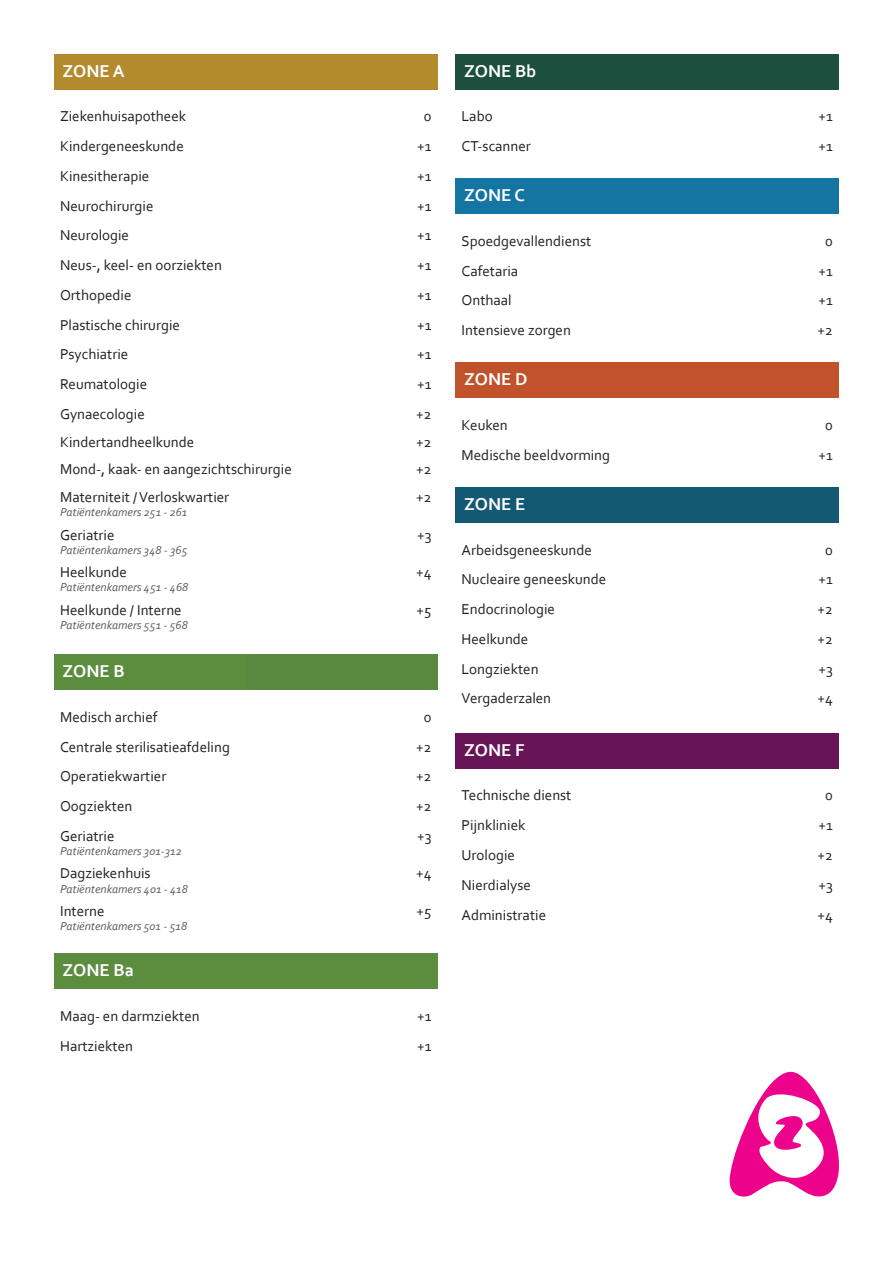
<style>
.page{position:relative;width:893px;height:1263px;background:#fff}
.page>*{position:absolute;margin:0;border:0;box-sizing:border-box;transform-origin:0 0}
.t1{font:700 18px "Corbel";color:#fff}
.t2{font:15px "Corbel";color:#231f20}
.t3{font:italic 12px "Corbel";color:#595e5e}
</style>
<div class="page">
<div style="left:54px;top:54px;width:383px;height:35px;background:#b48a2f"></div>
<div style="left:54px;top:654px;width:192px;height:36px;background:#5c8d3f"></div>
<div style="left:246px;top:654px;width:191px;height:36px;background:#59893e"></div>
<div style="left:54px;top:953px;width:383px;height:36px;background:#5c8d3f"></div>
<div style="left:455px;top:179px;width:384px;height:35px;background:#1474a2"></div>
<div style="left:455px;top:363px;width:384px;height:35px;background:#c0532c"></div>
<div style="left:455px;top:487px;width:384px;height:36px;background:#145973"></div>
<div style="left:455px;top:733px;width:384px;height:35px;background:#681558"></div>
<svg style="left:729px;top:1072px;width:110px;height:125px"></svg>
<div style="left:455px;top:54px;width:384px;height:35px;background:#1d4f3f"></div>
<p class="t1" style="left:63px;top:60px;width:64px">ZONE A</p>
<p class="t2" style="left:60px;top:107px;width:128px">Ziekenhuisapotheek</p>
<p class="t2" style="left:424px;top:107px;width:9px">0</p>
<p class="t2" style="left:60px;top:137px;width:125px">Kindergeneeskunde</p>
<p class="t2" style="left:417px;top:137px;width:16px">+1</p>
<p class="t2" style="left:60px;top:167px;width:91px">Kinesitherapie</p>
<p class="t2" style="left:417px;top:167px;width:16px">+1</p>
<p class="t2" style="left:60px;top:196px;width:95px">Neurochirurgie</p>
<p class="t2" style="left:417px;top:196px;width:16px">+1</p>
<p class="t2" style="left:60px;top:226px;width:71px">Neurologie</p>
<p class="t2" style="left:417px;top:226px;width:16px">+1</p>
<p class="t2" style="left:60px;top:256px;width:163px">Neus-, keel- en oorziekten</p>
<p class="t2" style="left:417px;top:256px;width:16px">+1</p>
<p class="t2" style="left:60px;top:286px;width:73px">Orthopedie</p>
<p class="t2" style="left:417px;top:286px;width:16px">+1</p>
<p class="t2" style="left:60px;top:315px;width:121px">Plastische chirurgie</p>
<p class="t2" style="left:417px;top:315px;width:16px">+1</p>
<p class="t2" style="left:60px;top:345px;width:70px">Psychiatrie</p>
<p class="t2" style="left:417px;top:345px;width:16px">+1</p>
<p class="t2" style="left:60px;top:375px;width:89px">Reumatologie</p>
<p class="t2" style="left:417px;top:375px;width:16px">+1</p>
<p class="t2" style="left:60px;top:405px;width:86px">Gynaecologie</p>
<p class="t2" style="left:416px;top:405px;width:17px">+2</p>
<p class="t2" style="left:60px;top:432px;width:136px">Kindertandheelkunde</p>
<p class="t2" style="left:416px;top:432px;width:17px">+2</p>
<p class="t2" style="left:60px;top:460px;width:233px">Mond-, kaak- en aangezichtschirurgie</p>
<p class="t2" style="left:416px;top:460px;width:17px">+2</p>
<p class="t2" style="left:60px;top:488px;width:171px">Materniteit / Verloskwartier</p>
<p class="t3" style="left:60px;top:505px;width:129px">Patiëntenkamers 251 - 261</p>
<p class="t2" style="left:416px;top:488px;width:17px">+2</p>
<p class="t2" style="left:60px;top:525px;width:56px">Geriatrie</p>
<p class="t3" style="left:60px;top:542px;width:129px">Patiëntenkamers 348 - 365</p>
<p class="t2" style="left:417px;top:525px;width:16px">+3</p>
<p class="t2" style="left:60px;top:563px;width:68px">Heelkunde</p>
<p class="t3" style="left:60px;top:580px;width:130px">Patiëntenkamers 451 - 468</p>
<p class="t2" style="left:416px;top:563px;width:17px">+4</p>
<p class="t2" style="left:60px;top:600px;width:123px">Heelkunde / Interne</p>
<p class="t3" style="left:60px;top:618px;width:129px">Patiëntenkamers 551 - 568</p>
<p class="t2" style="left:417px;top:600px;width:16px">+5</p>
<p class="t1" style="left:63px;top:660px;width:64px">ZONE B</p>
<p class="t2" style="left:60px;top:707px;width:99px">Medisch archief</p>
<p class="t2" style="left:424px;top:707px;width:9px">0</p>
<p class="t2" style="left:60px;top:737px;width:171px">Centrale sterilisatieafdeling</p>
<p class="t2" style="left:416px;top:737px;width:17px">+2</p>
<p class="t2" style="left:60px;top:767px;width:108px">Operatiekwartier</p>
<p class="t2" style="left:416px;top:767px;width:17px">+2</p>
<p class="t2" style="left:60px;top:797px;width:74px">Oogziekten</p>
<p class="t2" style="left:416px;top:797px;width:17px">+2</p>
<p class="t2" style="left:60px;top:826px;width:56px">Geriatrie</p>
<p class="t3" style="left:60px;top:844px;width:123px">Patiëntenkamers 301-312</p>
<p class="t2" style="left:417px;top:826px;width:16px">+3</p>
<p class="t2" style="left:60px;top:864px;width:92px">Dagziekenhuis</p>
<p class="t3" style="left:60px;top:881px;width:129px">Patiëntenkamers 401 - 418</p>
<p class="t2" style="left:60px;top:902px;width:46px">Interne</p>
<p class="t3" style="left:60px;top:919px;width:129px">Patiëntenkamers 501 - 518</p>
<p class="t2" style="left:416px;top:864px;width:17px">+4</p>
<p class="t2" style="left:417px;top:902px;width:16px">+5</p>
<p class="t1" style="left:63px;top:959px;width:73px">ZONE Ba</p>
<p class="t2" style="left:60px;top:1006px;width:141px">Maag- en darmziekten</p>
<p class="t2" style="left:417px;top:1006px;width:16px">+1</p>
<p class="t2" style="left:60px;top:1036px;width:75px">Hartziekten</p>
<p class="t2" style="left:417px;top:1036px;width:16px">+1</p>
<p class="t1" style="left:464px;top:60px;width:74px">ZONE Bb</p>
<p class="t2" style="left:461px;top:107px;width:33px">Labo</p>
<p class="t2" style="left:819px;top:107px;width:16px">+1</p>
<p class="t2" style="left:461px;top:137px;width:71px">CT-scanner</p>
<p class="t2" style="left:819px;top:137px;width:16px">+1</p>
<p class="t1" style="left:464px;top:184px;width:62px">ZONE C</p>
<p class="t2" style="left:461px;top:232px;width:131px">Spoedgevallendienst</p>
<p class="t2" style="left:825px;top:232px;width:9px">0</p>
<p class="t2" style="left:461px;top:261px;width:58px">Cafetaria</p>
<p class="t2" style="left:819px;top:261px;width:16px">+1</p>
<p class="t2" style="left:461px;top:291px;width:52px">Onthaal</p>
<p class="t2" style="left:819px;top:291px;width:16px">+1</p>
<p class="t2" style="left:461px;top:321px;width:111px">Intensieve zorgen</p>
<p class="t2" style="left:818px;top:321px;width:17px">+2</p>
<p class="t1" style="left:464px;top:368px;width:65px">ZONE D</p>
<p class="t2" style="left:461px;top:416px;width:48px">Keuken</p>
<p class="t2" style="left:825px;top:416px;width:9px">0</p>
<p class="t2" style="left:461px;top:446px;width:150px">Medische beeldvorming</p>
<p class="t2" style="left:819px;top:446px;width:16px">+1</p>
<p class="t1" style="left:464px;top:493px;width:63px">ZONE E</p>
<p class="t2" style="left:461px;top:540px;width:132px">Arbeidsgeneeskunde</p>
<p class="t2" style="left:825px;top:540px;width:9px">0</p>
<p class="t2" style="left:461px;top:570px;width:146px">Nucleaire geneeskunde</p>
<p class="t2" style="left:819px;top:570px;width:16px">+1</p>
<p class="t2" style="left:461px;top:600px;width:95px">Endocrinologie</p>
<p class="t2" style="left:818px;top:600px;width:17px">+2</p>
<p class="t2" style="left:461px;top:630px;width:68px">Heelkunde</p>
<p class="t2" style="left:818px;top:630px;width:17px">+2</p>
<p class="t2" style="left:461px;top:659px;width:79px">Longziekten</p>
<p class="t2" style="left:818px;top:659px;width:16px">+3</p>
<p class="t2" style="left:461px;top:689px;width:91px">Vergaderzalen</p>
<p class="t2" style="left:817px;top:689px;width:17px">+4</p>
<p class="t1" style="left:464px;top:739px;width:62px">ZONE F</p>
<p class="t2" style="left:461px;top:786px;width:112px">Technische dienst</p>
<p class="t2" style="left:825px;top:786px;width:9px">0</p>
<p class="t2" style="left:461px;top:816px;width:65px">Pijnkliniek</p>
<p class="t2" style="left:819px;top:816px;width:16px">+1</p>
<p class="t2" style="left:461px;top:846px;width:55px">Urologie</p>
<p class="t2" style="left:818px;top:846px;width:17px">+2</p>
<p class="t2" style="left:461px;top:875px;width:71px">Nierdialyse</p>
<p class="t2" style="left:818px;top:875px;width:16px">+3</p>
<p class="t2" style="left:461px;top:905px;width:86px">Administratie</p>
<p class="t2" style="left:817px;top:905px;width:17px">+4</p>
</div>
